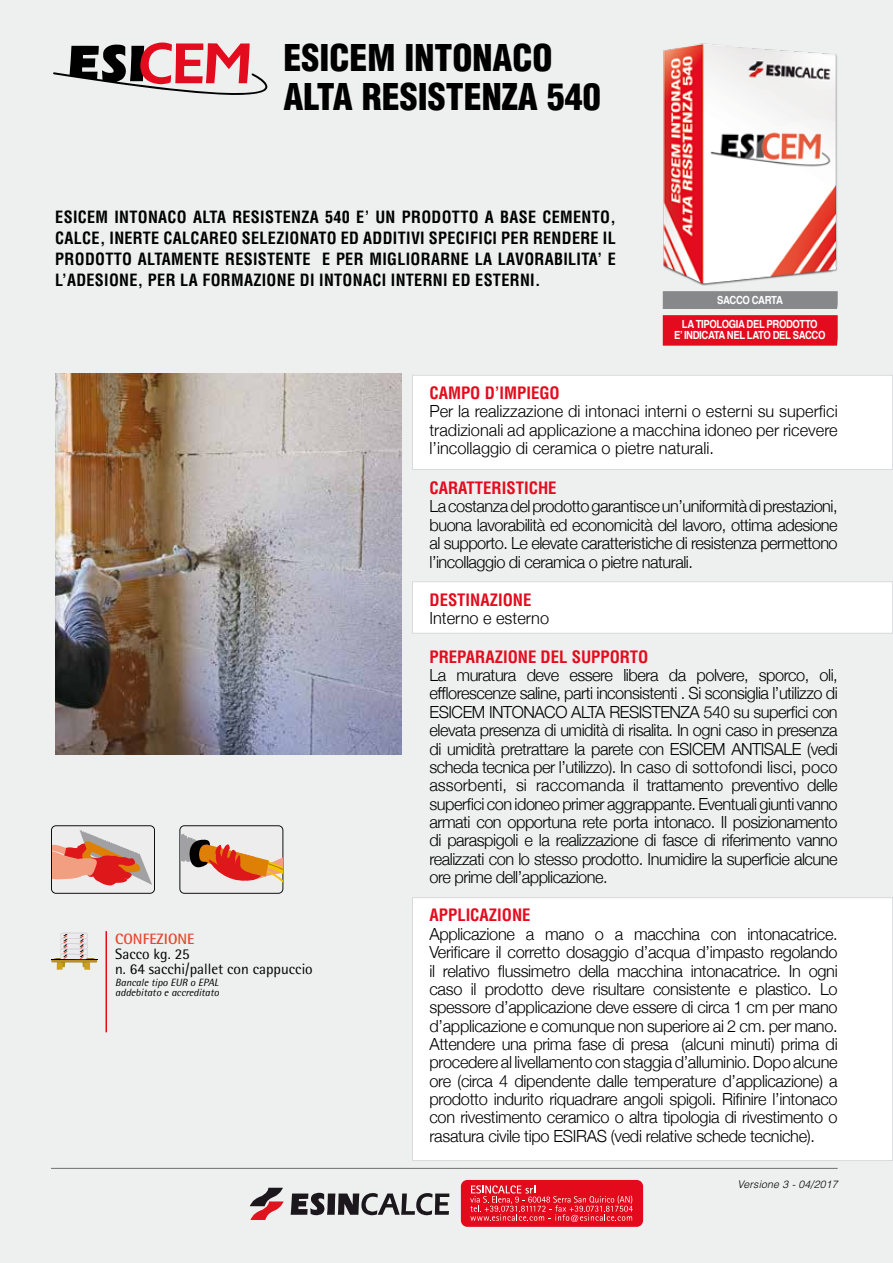
<style>
.page{position:relative;width:893px;height:1263px;background:#eeefef}
.page>*{position:absolute;margin:0;border:0;box-sizing:border-box;transform-origin:0 0}
.t1{font:900 condensed 36px/39px "Helvetica";color:#000}
.t2{font:300 16.65px/18.3px "Helvetica Neue";letter-spacing:-.02em;color:#000;text-align:justify}
.t3{font:700 condensed 16.65px "Helvetica";color:#e30c1e}
.t4{font:300 16.65px "Helvetica Neue";color:#000}
.t5{font:700 condensed 16.5px/21px "Helvetica";letter-spacing:.02em;color:#000;text-align:justify}
.t6{font:15px/15px "Rotis Semi Sans";color:#000}
.t7{font:700 15px "Rotis Semi Sans";color:#e7472b}
.t8{font:700 11.25px/24px "Helvetica";letter-spacing:-.04em;color:#fff;text-align:center;scale:.85 1}
.t9{font:italic 10.5px/10.5px "Rotis Semi Sans";color:#000}
.t10{font:italic 300 10.5px "Helvetica";letter-spacing:.02em;color:#000}
</style>
<div class="page">
<div style="left:412px;top:375px;width:481px;height:94px;background:#fff"></div>
<div style="left:412px;top:375px;width:481px;height:95px;border:1px solid #d9dadb"></div>
<div style="left:412px;top:582px;width:481px;height:51px;background:#fff"></div>
<div style="left:412px;top:581px;width:481px;height:53px;border:1px solid #d9dadb"></div>
<div style="left:412px;top:898px;width:481px;height:262px;background:#fff"></div>
<div style="left:412px;top:897px;width:481px;height:264px;border:1px solid #d9dadb"></div>
<img style="left:663px;top:43px;width:174px;height:243px">
<svg style="left:250px;top:1188px;width:34px;height:32px"></svg>
<svg style="left:291px;top:1192px;width:158px;height:24px"></svg>
<div style="left:461px;top:1180px;width:182px;height:47px;background:#e30a1c;border-radius:6px"></div>
<svg style="left:470px;top:1185px;width:163px;height:37px"></svg>
<svg style="left:53px;top:43px;width:214px;height:52px"></svg>
<div style="left:663px;top:291px;width:175px;height:18px;background:#87888a"></div>
<div style="left:663px;top:315px;width:175px;height:31px;background:#e30c1e"></div>
<div style="left:57px;top:962px;width:6px;height:8px;background:#cba11f"></div>
<div style="left:84px;top:962px;width:6px;height:8px;background:#cba11f"></div>
<svg style="left:51px;top:933px;width:46px;height:34px"></svg>
<hr style="left:106px;top:931px;width:1px;height:101px;background:#e30c1e">
<hr style="left:51px;top:1168px;width:787px;height:1px;background:#707172">
<img style="left:55px;top:374px;width:346px;height:381px">
<svg style="left:51px;top:825px;width:104px;height:69px"></svg>
<svg style="left:179px;top:825px;width:104px;height:69px"></svg>
<h1 class="t1" style="left:283px;top:38px;width:319px">ESICEM INTONACO<br>ALTA RESISTENZA 540</h1>
<p class="t5" style="left:55px;top:207px;width:562px">ESICEM INTONACO ALTA RESISTENZA 540 E’ UN PRODOTTO A BASE CEMENTO, CALCE, INERTE CALCAREO SELEZIONATO ED ADDITIVI SPECIFICI PER RENDERE IL PRODOTTO ALTAMENTE RESISTENTE E PER MIGLIORARNE LA LAVORABILITA’ E L’ADESIONE, PER LA FORMAZIONE DI INTONACI INTERNI ED ESTERNI.</p>
<p class="t8" style="left:682px;top:288px;width:161px">SACCO CARTA<br>LA TIPOLOGIA DEL PRODOTTO</p>
<p class="t8" style="left:674px;top:323px;width:180px">E’ INDICATA NEL LATO DEL SACCO</p>
<p class="t7" style="left:115px;top:930px;width:81px">CONFEZIONE</p>
<p class="t6" style="left:115px;top:946px;width:199px">Sacco kg. 25<br>n. 64 sacchi/pallet con cappuccio</p>
<p class="t9" style="left:115px;top:977px;width:106px">Bancale tipo EUR o EPAL addebitato e accreditato</p>
<p class="t3" style="left:429px;top:382px;width:132px">CAMPO D’IMPIEGO</p>
<p class="t2" style="left:429px;top:401px;width:410px">Per la realizzazione di intonaci interni o esterni su superfici tradizionali ad applicazione a macchina idoneo per ricevere l’incollaggio di ceramica o pietre naturali.</p>
<p class="t3" style="left:429px;top:478px;width:129px">CARATTERISTICHE</p>
<p class="t2" style="left:429px;top:496px;width:410px">La costanza del prodotto garantisce un’uniformità di prestazioni, buona lavorabilità ed economicità del lavoro, ottima adesione al supporto. Le elevate caratteristiche di resistenza permettono l’incollaggio di ceramica o pietre naturali.</p>
<p class="t3" style="left:429px;top:589px;width:104px">DESTINAZIONE</p>
<p class="t4" style="left:429px;top:605px;width:121px">Interno e esterno</p>
<p class="t3" style="left:429px;top:646px;width:220px">PREPARAZIONE DEL SUPPORTO</p>
<p class="t2" style="left:429px;top:665px;width:410px">La muratura deve essere libera da polvere, sporco, oli, efflorescenze saline, parti inconsistenti . Si sconsiglia l’utilizzo di ESICEM INTONACO ALTA RESISTENZA 540 su superfici con elevata presenza di umidità di risalita. In ogni caso in presenza di umidità pretrattare la parete con ESICEM ANTISALE (vedi scheda tecnica per l’utilizzo). In caso di sottofondi lisci, poco assorbenti, si raccomanda il trattamento preventivo delle superfici con idoneo primer aggrappante. Eventuali giunti vanno armati con opportuna rete porta intonaco. Il posizionamento di paraspigoli e la realizzazione di fasce di riferimento vanno realizzati con lo stesso prodotto. Inumidire la superficie alcune ore prime dell’applicazione.</p>
<p class="t3" style="left:429px;top:905px;width:103px">APPLICAZIONE</p>
<p class="t2" style="left:429px;top:923px;width:410px">Applicazione a mano o a macchina con intonacatrice.<br>Verificare il corretto dosaggio d’acqua d’impasto regolando il relativo flussimetro della macchina intonacatrice. In ogni caso il prodotto deve risultare consistente e plastico. Lo spessore d’applicazione deve essere di circa 1 cm per mano d’applicazione e comunque non superiore ai 2 cm. per mano.<br>Attendere una prima fase di presa (alcuni minuti) prima di procedere al livellamento con staggia d’alluminio. Dopo alcune ore (circa 4 dipendente dalle temperature d’applicazione) a prodotto indurito riquadrare angoli spigoli. Rifinire l’intonaco con rivestimento ceramico o altra tipologia di rivestimento o rasatura civile tipo ESIRAS (vedi relative schede tecniche).</p>
<p class="t10" style="left:737px;top:1178px;width:102px">Versione 3 - 04/2017</p>
</div>
